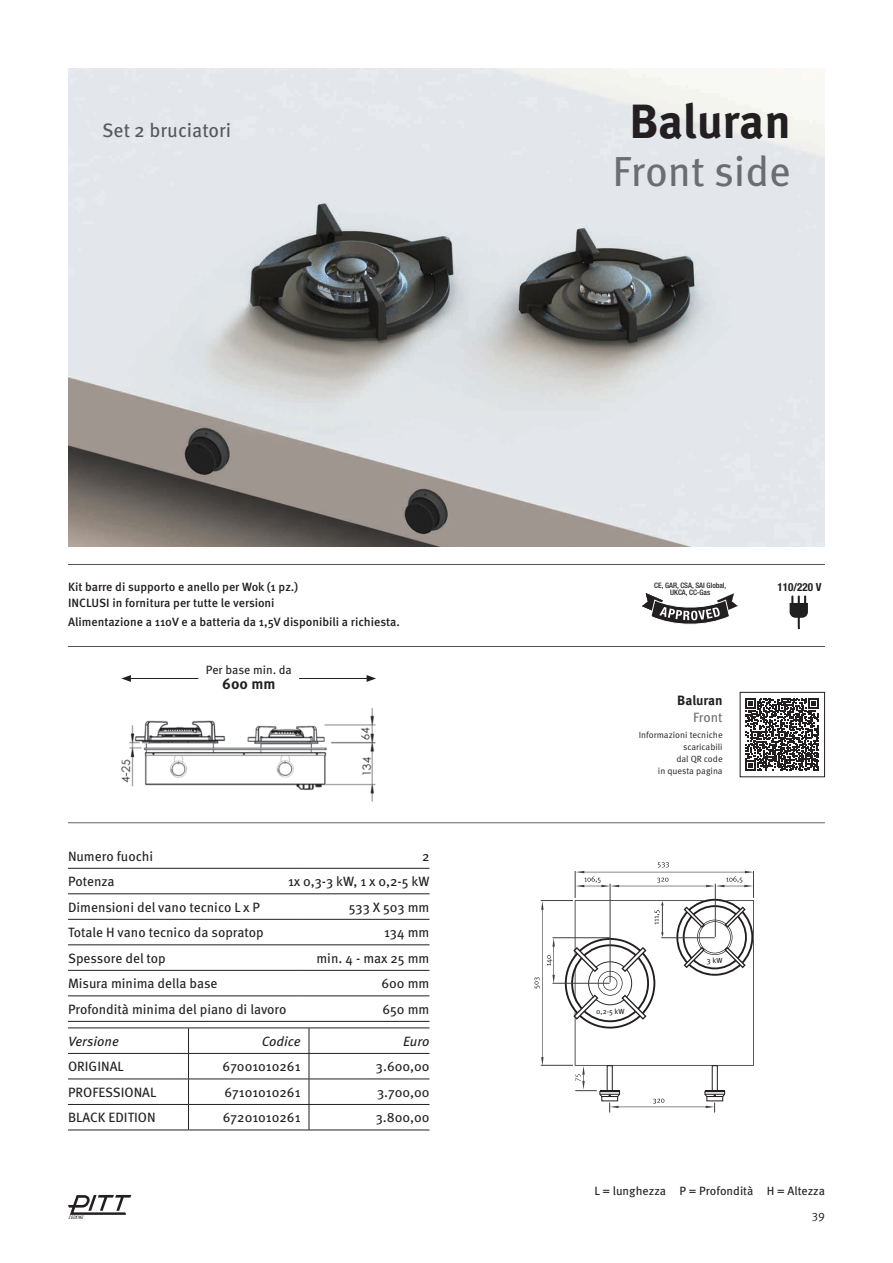
<style>
.page{position:relative;width:893px;height:1263px;background:#fff}
.page>*{position:absolute;margin:0;border:0;box-sizing:border-box;transform-origin:0 0}
.t1{font:700 48px "Meta Pro";letter-spacing:-.01em;color:#231f20}
.t2{font:42px "Meta Pro";color:#6c6d70}
.t3{font:19.5px "Meta Pro";color:#57585a}
.t4{font:700 15px "Meta Pro";color:#231f20}
.t5{font:13.5px/25.5px "Meta Pro";color:#231f20;text-align:justify}
.t6{font:italic 13.5px "Meta Pro";color:#231f20}
.t7{font:700 13.5px "Meta Pro";letter-spacing:-.01em;color:#231f20}
.t8{font:13.5px "Meta Pro";letter-spacing:-.005em;color:#6c6d70}
.t9{font:500 12px/15.6px "Meta Pro";color:#231f20}
.t10{font:12px "Meta Pro";color:#231f20}
.t11{font:12px "Meta Pro Norm";color:#231f20}
.t12{font:700 condensed 11.1px "Helvetica Neue";color:#231f20}
.t13{font:9px/12px "Meta Pro Norm";color:#231f20;text-align:right}
.t14{font:500 condensed 7.5px/7.5px "Helvetica Neue";color:#231f20;text-align:center}
.t15{font:7.5px "Meta Pro";color:#231f20}
</style>
<div class="page">
<svg style="left:642px;top:593px;width:96px;height:32px"></svg>
<svg style="left:790px;top:596px;width:18px;height:32px"></svg>
<hr style="left:68px;top:564px;width:757px;height:1px;background:#231f20">
<hr style="left:68px;top:646px;width:757px;height:1px;background:#231f20">
<hr style="left:68px;top:822px;width:757px;height:1px;background:#231f20">
<svg style="left:68px;top:1195px;width:63px;height:24px"></svg>
<hr style="left:68px;top:868px;width:234px;height:1px;background:#231f20">
<hr style="left:302px;top:868px;width:127px;height:1px;background:#231f20">
<hr style="left:68px;top:893px;width:234px;height:1px;background:#231f20">
<hr style="left:302px;top:893px;width:127px;height:1px;background:#231f20">
<hr style="left:68px;top:919px;width:234px;height:1px;background:#231f20">
<hr style="left:302px;top:919px;width:127px;height:1px;background:#231f20">
<hr style="left:68px;top:944px;width:234px;height:1px;background:#231f20">
<hr style="left:302px;top:944px;width:127px;height:1px;background:#231f20">
<hr style="left:68px;top:970px;width:234px;height:1px;background:#231f20">
<hr style="left:302px;top:970px;width:127px;height:1px;background:#231f20">
<hr style="left:68px;top:995px;width:234px;height:1px;background:#231f20">
<hr style="left:302px;top:995px;width:127px;height:1px;background:#231f20">
<hr style="left:68px;top:1021px;width:234px;height:1px;background:#231f20">
<hr style="left:302px;top:1021px;width:127px;height:1px;background:#231f20">
<hr style="left:68px;top:1028px;width:121px;height:1px;background:#231f20">
<hr style="left:189px;top:1028px;width:120px;height:1px;background:#231f20">
<hr style="left:309px;top:1028px;width:120px;height:1px;background:#231f20">
<hr style="left:68px;top:1053px;width:121px;height:1px;background:#231f20">
<hr style="left:189px;top:1053px;width:120px;height:1px;background:#231f20">
<hr style="left:309px;top:1053px;width:120px;height:1px;background:#231f20">
<hr style="left:68px;top:1079px;width:121px;height:1px;background:#231f20">
<hr style="left:189px;top:1079px;width:120px;height:1px;background:#231f20">
<hr style="left:309px;top:1079px;width:120px;height:1px;background:#231f20">
<hr style="left:68px;top:1104px;width:121px;height:1px;background:#231f20">
<hr style="left:189px;top:1104px;width:120px;height:1px;background:#231f20">
<svg style="left:188px;top:1028px;width:1px;height:102px"></svg>
<hr style="left:309px;top:1104px;width:120px;height:1px;background:#231f20">
<svg style="left:309px;top:1028px;width:1px;height:102px"></svg>
<hr style="left:68px;top:1130px;width:121px;height:1px;background:#231f20">
<hr style="left:189px;top:1130px;width:120px;height:1px;background:#231f20">
<hr style="left:309px;top:1130px;width:120px;height:1px;background:#231f20">
<svg style="left:746px;top:698px;width:73px;height:73px"></svg>
<div style="left:740px;top:692px;width:85px;height:85px;border:1px solid #231f20"></div>
<img style="left:121px;top:707px;width:255px;height:94px">
<hr style="left:129px;top:678px;width:69px;height:1px;background:#231f20">
<svg style="left:121px;top:675px;width:10px;height:7px"></svg>
<hr style="left:299px;top:678px;width:70px;height:1px;background:#231f20">
<svg style="left:367px;top:675px;width:9px;height:7px"></svg>
<img style="left:68px;top:68px;width:757px;height:479px">
<hr style="left:541px;top:900px;width:32px;height:1px;background:#3e3e3f">
<hr style="left:541px;top:1065px;width:32px;height:1px;background:#3e3e3f">
<hr style="left:552px;top:937px;width:58px;height:1px;background:#3e3e3f">
<hr style="left:552px;top:983px;width:58px;height:1px;background:#3e3e3f">
<svg style="left:534px;top:901px;width:21px;height:164px"></svg>
<svg style="left:565px;top:862px;width:189px;height:250px"></svg>
<h3 class="t3" style="left:102px;top:115px;width:131px">Set 2 bruciatori</h3>
<p class="t9" style="left:68px;top:578px;width:232px">Kit barre di supporto e anello per Wok (1 pz.)<br>INCLUSI in fornitura per tutte le versioni</p>
<p class="t9" style="left:68px;top:614px;width:333px">Alimentazione a 110V e a batteria da 1,5V disponibili a richiesta.</p>
<p class="t10" style="left:206px;top:661px;width:88px">Per base min. da</p>
<p class="t4" style="left:222px;top:672px;width:55px">600 mm</p>
<p class="t5" style="left:68px;top:842px;width:87px">Numero fuochi</p>
<p class="t5" style="left:422px;top:842px;width:9px">2</p>
<p class="t5" style="left:68px;top:868px;width:48px">Potenza</p>
<p class="t5" style="left:288px;top:868px;width:143px">1x 0,3-3 kW, 1 x 0,2-5 kW</p>
<p class="t5" style="left:68px;top:893px;width:193px">Dimensioni del vano tecnico L x P</p>
<p class="t5" style="left:349px;top:893px;width:82px">533 X 503 mm</p>
<p class="t5" style="left:68px;top:919px;width:197px">Totale H vano tecnico da sopratop</p>
<p class="t5" style="left:384px;top:919px;width:47px">134 mm</p>
<p class="t5" style="left:68px;top:944px;width:99px">Spessore del top</p>
<p class="t5" style="left:316px;top:944px;width:115px">min. 4 - max 25 mm</p>
<p class="t5" style="left:68px;top:970px;width:151px">Misura minima della base</p>
<p class="t5" style="left:382px;top:970px;width:49px">600 mm</p>
<p class="t5" style="left:68px;top:995px;width:220px">Profondità minima del piano di lavoro</p>
<p class="t5" style="left:383px;top:995px;width:48px">650 mm</p>
<p class="t6" style="left:68px;top:1031px;width:52px">Versione</p>
<p class="t6" style="left:262px;top:1031px;width:40px">Codice</p>
<p class="t5" style="left:68px;top:1053px;width:57px">ORIGINAL</p>
<p class="t5" style="left:223px;top:1053px;width:79px">67001010261</p>
<p class="t5" style="left:68px;top:1078px;width:90px">PROFESSIONAL</p>
<p class="t5" style="left:224px;top:1078px;width:77px">67101010261</p>
<p class="t5" style="left:68px;top:1104px;width:89px">BLACK EDITION</p>
<p class="t5" style="left:223px;top:1104px;width:79px">67201010261</p>
<p class="t6" style="left:403px;top:1030px;width:28px">Euro</p>
<p class="t5" style="left:376px;top:1053px;width:55px">3.600,00<br>3.700,00<br>3.800,00</p>
<h1 class="t1" style="left:629px;top:84px;width:163px">Baluran</h1>
<h2 class="t2" style="left:612px;top:139px;width:180px">Front side</h2>
<p class="t14" style="left:654px;top:581px;width:74px">CE, GAR, CSA, SAI Global,<br>UKCA, CC-Gas</p>
<p class="t12" style="left:777px;top:580px;width:46px">110/220 V</p>
<p class="t7" style="left:677px;top:690px;width:47px">Baluran</p>
<p class="t8" style="left:693px;top:707px;width:31px">Front</p>
<p class="t13" style="left:639px;top:728px;width:85px">Informazioni tecniche scaricabili<br>dal QR code<br>in questa pagina</p>
<p class="t15" style="left:596px;top:1005px;width:30px">0,2-5 kW</p>
<p class="t15" style="left:707px;top:955px;width:17px">3 kW</p>
<p class="t10" style="left:594px;top:1182px;width:232px">L = lunghezza P = Profondità H = Altezza</p>
<p class="t11" style="left:812px;top:1206px;width:15px">39</p>
</div>
